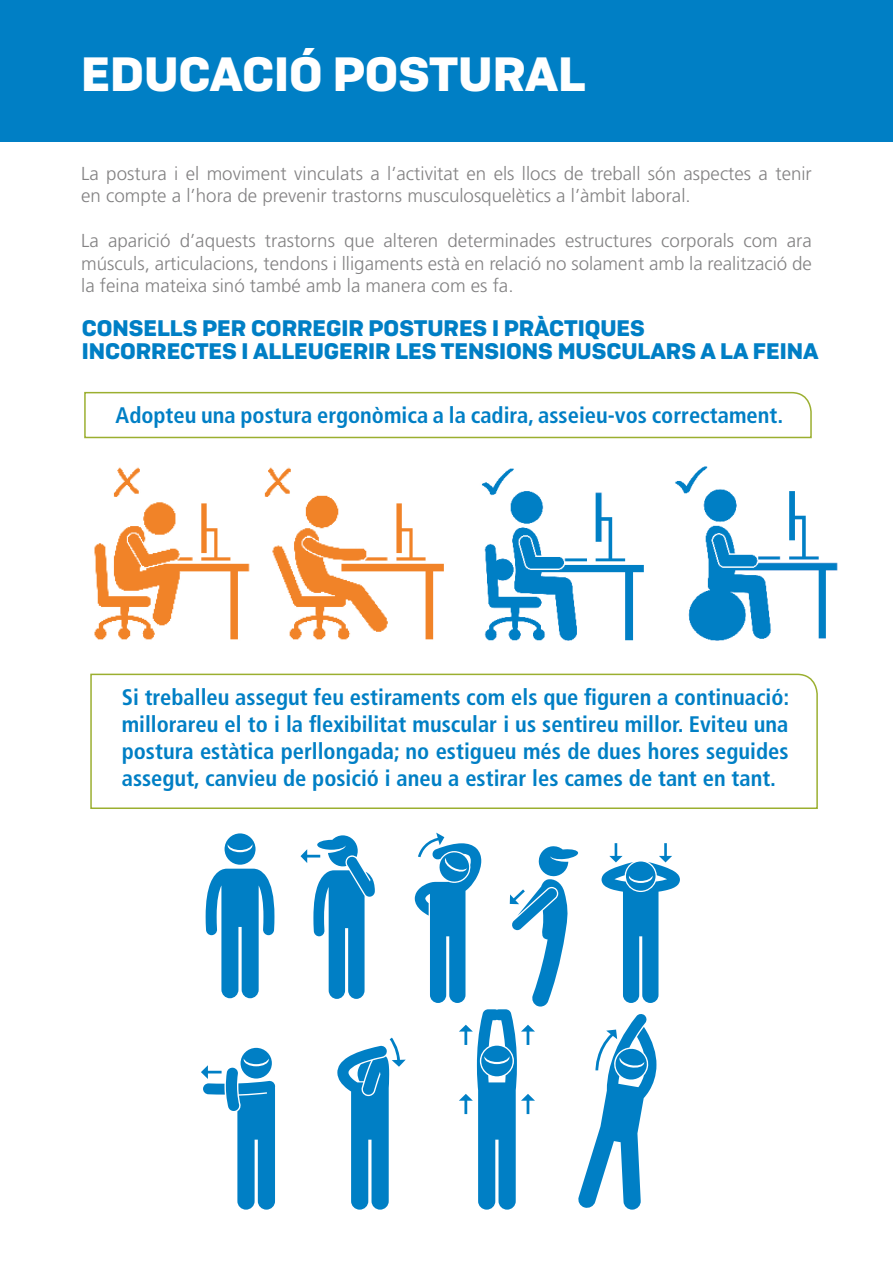
<style>
.page{position:relative;width:893px;height:1263px;background:#fff}
.page>*{position:absolute;margin:0;border:0;box-sizing:border-box;transform-origin:0 0}
.t1{font:700 48px "Camber";color:#fff}
.t2{font:700 condensed 22.5px/27px "Frutiger";color:#007fc5;text-align:justify}
.t3{font:700 22.5px/22.5px "Camber";color:#007fc5}
.t4{font:300 18.75px/22.5px "Frutiger";color:#838283}
</style>
<div class="page">
<div style="left:0;top:0;width:893px;height:142px;background:#007fc5"></div>
<svg style="left:84px;top:391px;width:728px;height:48px"></svg>
<svg style="left:90px;top:673px;width:728px;height:136px"></svg>
<img style="left:94px;top:467px;width:350px;height:173px">
<img style="left:481px;top:466px;width:357px;height:175px">
<svg style="left:206px;top:833px;width:68px;height:165px"></svg>
<svg style="left:301px;top:835px;width:74px;height:164px"></svg>
<svg style="left:201px;top:1048px;width:74px;height:161px"></svg>
<svg style="left:337px;top:1038px;width:69px;height:171px"></svg>
<svg style="left:415px;top:833px;width:265px;height:377px"></svg>
<h1 class="t1" style="left:81px;top:44px;width:506px">EDUCACIÓ POSTURAL</h1>
<p class="t4" style="left:81px;top:162px;width:732px">La postura i el moviment vinculats a l’activitat en els llocs de treball són aspectes a tenir en compte a l’hora de prevenir trastorns musculosquelètics a l’àmbit laboral.</p>
<p class="t4" style="left:81px;top:229px;width:732px;text-align:justify">La aparició d’aquests trastorns que alteren determinades estructures corporals com ara músculs, articulacions, tendons i lligaments està en relació no solament amb la realització de la feina mateixa sinó també amb la manera com es fa.</p>
<p class="t3" style="left:82px;top:317px;width:738px">CONSELLS PER CORREGIR POSTURES I PRÀCTIQUES<br>INCORRECTES I ALLEUGERIR LES TENSIONS MUSCULARS A LA FEINA</p>
<p class="t2" style="left:116px;top:402px;width:669px">Adopteu una postura ergonòmica a la cadira, asseieu-vos correctament.</p>
<p class="t2" style="left:122px;top:683px;width:669px">Si treballeu assegut feu estiraments com els que figuren a continuació: millorareu el to i la flexibilitat muscular i us sentireu millor. Eviteu una postura estàtica perllongada; no estigueu més de dues hores seguides assegut, canvieu de posició i aneu a estirar les cames de tant en tant.</p>
</div>
